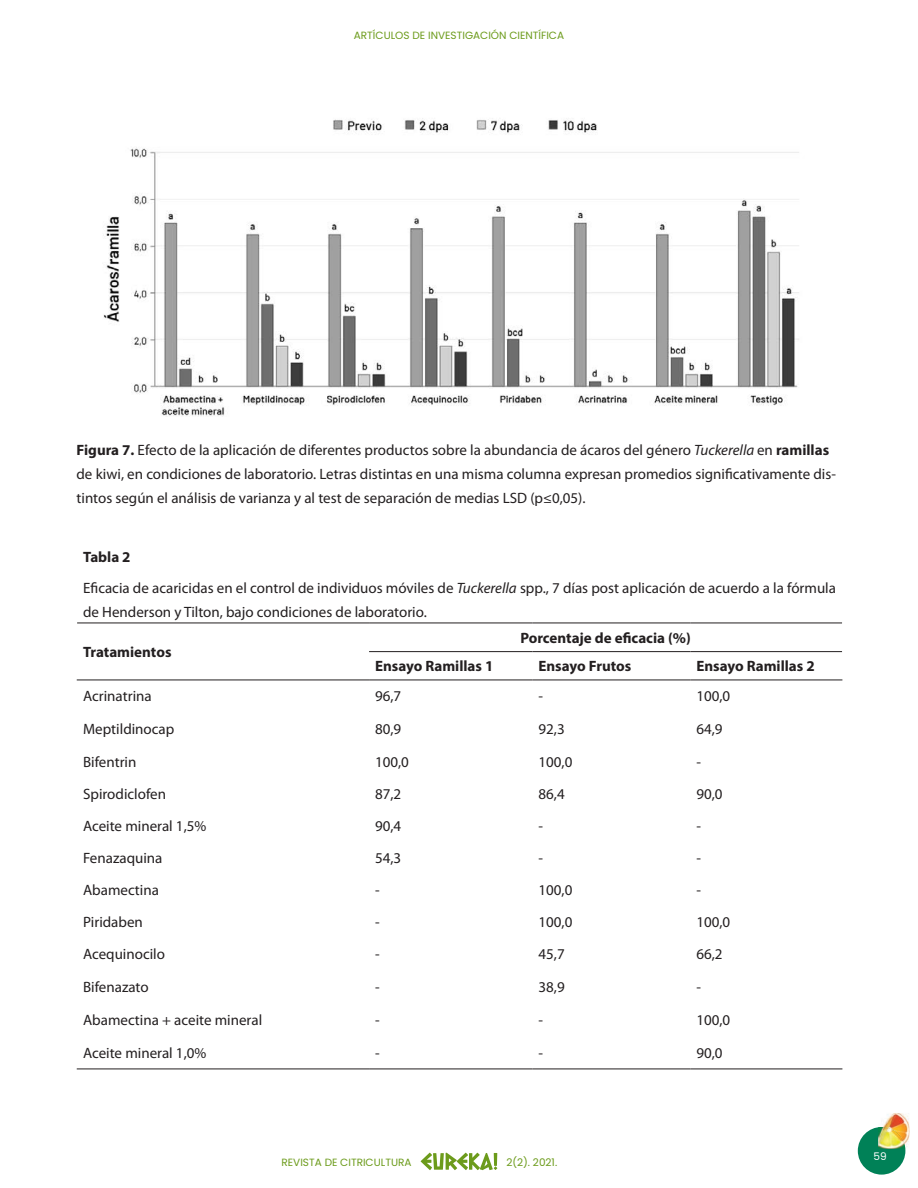
<style>
.page{position:relative;width:918px;height:1188px;background:#fff}
.page>*{position:absolute;margin:0;border:0;box-sizing:border-box;transform-origin:0 0}
.t1{font:15px/24px "Myriad Pro";color:#231f20}
.t2{font:700 15px "Myriad Pro";color:#231f20}
.t3{font:10.5px "Poppins";color:#6c9b1b}
.t4{font:10.5px "Poppins";color:#fff}
.s1{font-weight:700}
.s2{font-style:italic}
</style>
<div class="page">
<svg style="left:421px;top:1153px;width:76px;height:17px"></svg>
<div style="left:858px;top:1127px;width:47px;height:48px;background:#008157;border-radius:50%"></div>
<img style="left:883px;top:1113px;width:26px;height:36px">
<img style="left:878px;top:1127px;width:27px;height:22px">
<hr style="left:77px;top:623px;width:292px;height:1px;background:#231f20">
<hr style="left:369px;top:623px;width:164px;height:1px;background:#231f20">
<hr style="left:533px;top:623px;width:157px;height:1px;background:#231f20">
<hr style="left:690px;top:623px;width:152px;height:1px;background:#231f20">
<hr style="left:369px;top:651px;width:164px;height:1px;background:#231f20">
<hr style="left:533px;top:651px;width:157px;height:1px;background:#231f20">
<hr style="left:690px;top:651px;width:152px;height:1px;background:#231f20">
<hr style="left:77px;top:680px;width:292px;height:1px;background:#231f20">
<hr style="left:369px;top:680px;width:164px;height:1px;background:#231f20">
<hr style="left:533px;top:680px;width:157px;height:1px;background:#231f20">
<hr style="left:690px;top:680px;width:152px;height:1px;background:#231f20">
<hr style="left:77px;top:1069px;width:292px;height:1px;background:#231f20">
<hr style="left:369px;top:1069px;width:164px;height:1px;background:#231f20">
<hr style="left:533px;top:1069px;width:157px;height:1px;background:#231f20">
<hr style="left:690px;top:1069px;width:152px;height:1px;background:#231f20">
<img style="left:103px;top:118px;width:696px;height:298px">
<p class="t3" style="left:354px;top:29px;width:212px">ARTÍCULOS DE INVESTIGACIÓN CIENTÍFICA</p>
<p class="t1" style="left:77px;top:438px;width:761px"><span class="s1">Figura 7.</span> Efecto de la aplicación de diferentes productos sobre la abundancia de ácaros del género <span class="s2">Tuckerella</span> en <span class="s1">ramillas </span>de kiwi, en condiciones de laboratorio. Letras distintas en una misma columna expresan promedios significativamente dis&shy;tintos según el análisis de varianza y al test de separación de medias LSD (p≤0,05).</p>
<p class="t2" style="left:83px;top:547px;width:49px">Tabla 2</p>
<p class="t1" style="left:83px;top:576px;width:754px">Eficacia de acaricidas en el control de individuos móviles de <span class="s2">Tuckerella</span> spp., 7 días post aplicación de acuerdo a la fórmula de Henderson y Tilton, bajo condiciones de laboratorio.</p>
<p class="t2" style="left:83px;top:642px;width:90px">Tratamientos</p>
<p class="t2" style="left:520px;top:628px;width:172px">Porcentaje de eficacia (%)</p>
<p class="t2" style="left:375px;top:657px;width:120px">Ensayo Ramillas 1</p>
<p class="t2" style="left:539px;top:657px;width:94px">Ensayo Frutos</p>
<p class="t2" style="left:696px;top:657px;width:120px">Ensayo Ramillas 2</p>
<p class="t1" style="left:83px;top:684px;width:70px">Acrinatrina</p>
<p class="t1" style="left:375px;top:684px;width:28px">96,7</p>
<p class="t1" style="left:539px;top:684px;width:6px">-</p>
<p class="t1" style="left:696px;top:684px;width:35px">100,0</p>
<p class="t1" style="left:83px;top:717px;width:93px">Meptildinocap</p>
<p class="t1" style="left:375px;top:717px;width:28px">80,9</p>
<p class="t1" style="left:539px;top:717px;width:28px">92,3</p>
<p class="t1" style="left:696px;top:717px;width:28px">64,9</p>
<p class="t1" style="left:83px;top:750px;width:55px">Bifentrin</p>
<p class="t1" style="left:375px;top:750px;width:35px">100,0</p>
<p class="t1" style="left:539px;top:750px;width:35px">100,0</p>
<p class="t1" style="left:696px;top:750px;width:6px">-</p>
<p class="t1" style="left:83px;top:782px;width:84px">Spirodiclofen</p>
<p class="t1" style="left:375px;top:782px;width:28px">87,2</p>
<p class="t1" style="left:539px;top:782px;width:28px">86,4</p>
<p class="t1" style="left:696px;top:782px;width:28px">90,0</p>
<p class="t1" style="left:83px;top:814px;width:125px">Aceite mineral 1,5%</p>
<p class="t1" style="left:375px;top:814px;width:28px">90,4</p>
<p class="t1" style="left:539px;top:814px;width:6px">-</p>
<p class="t1" style="left:696px;top:814px;width:6px">-</p>
<p class="t1" style="left:83px;top:846px;width:81px">Fenazaquina</p>
<p class="t1" style="left:375px;top:846px;width:28px">54,3</p>
<p class="t1" style="left:539px;top:846px;width:6px">-</p>
<p class="t1" style="left:696px;top:846px;width:6px">-</p>
<p class="t1" style="left:83px;top:878px;width:77px">Abamectina</p>
<p class="t1" style="left:375px;top:878px;width:6px">-</p>
<p class="t1" style="left:539px;top:878px;width:35px">100,0</p>
<p class="t1" style="left:696px;top:878px;width:6px">-</p>
<p class="t1" style="left:83px;top:910px;width:61px">Piridaben</p>
<p class="t1" style="left:375px;top:910px;width:6px">-</p>
<p class="t1" style="left:539px;top:910px;width:35px">100,0</p>
<p class="t1" style="left:696px;top:910px;width:35px">100,0</p>
<p class="t1" style="left:83px;top:942px;width:83px">Acequinocilo</p>
<p class="t1" style="left:375px;top:942px;width:6px">-</p>
<p class="t1" style="left:539px;top:942px;width:28px">45,7</p>
<p class="t1" style="left:696px;top:942px;width:28px">66,2</p>
<p class="t1" style="left:83px;top:975px;width:67px">Bifenazato</p>
<p class="t1" style="left:375px;top:975px;width:6px">-</p>
<p class="t1" style="left:539px;top:975px;width:28px">38,9</p>
<p class="t1" style="left:696px;top:975px;width:6px">-</p>
<p class="t1" style="left:83px;top:1008px;width:181px">Abamectina + aceite mineral</p>
<p class="t1" style="left:375px;top:1008px;width:6px">-</p>
<p class="t1" style="left:539px;top:1008px;width:6px">-</p>
<p class="t1" style="left:696px;top:1008px;width:35px">100,0</p>
<p class="t1" style="left:83px;top:1041px;width:125px">Aceite mineral 1,0%</p>
<p class="t1" style="left:375px;top:1041px;width:6px">-</p>
<p class="t1" style="left:539px;top:1041px;width:6px">-</p>
<p class="t1" style="left:696px;top:1041px;width:28px">90,0</p>
<p class="t3" style="left:282px;top:1157px;width:132px">REVISTA DE CITRICULTURA</p>
<p class="t3" style="left:506px;top:1157px;width:52px">2(2). 2021.</p>
<p class="t4" style="left:874px;top:1150px;width:15px">59</p>
</div>
